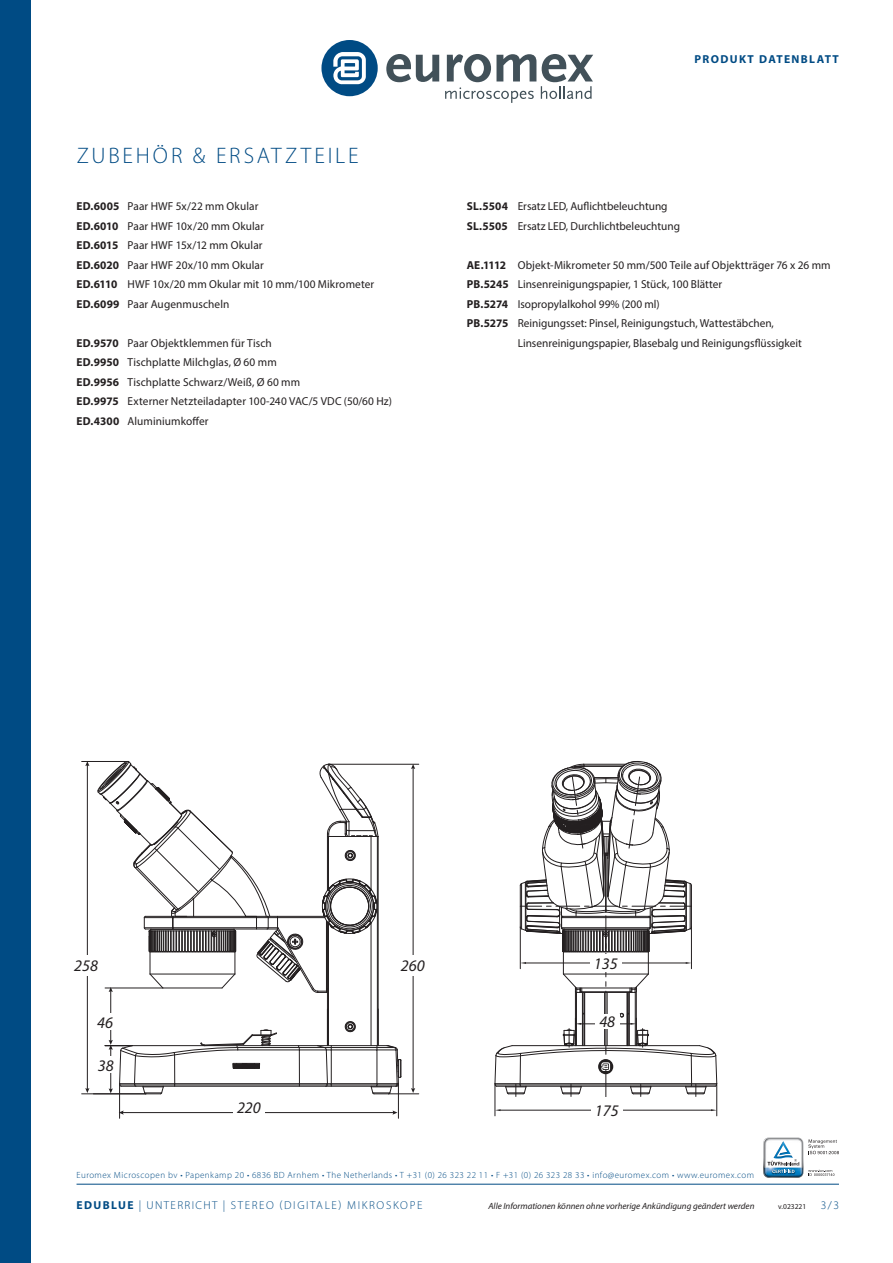
<style>
.page{position:relative;width:893px;height:1263px;background:#fff}
.page>*{position:absolute;margin:0;border:0;box-sizing:border-box;transform-origin:0 0}
.j_product_onder_kop{font:300 22.5px "Myriad Pro";letter-spacing:.125em;color:#004b84}
.t1{font:italic 16.2px "Myriad Pro";color:#231f20}
.j_accessoires{font:11.55px/19.5px "Myriad Pro";letter-spacing:.005em;color:#231f20}
.t2{font:300 11.55px "Myriad Pro";letter-spacing:.14em;color:#004b84}
.t3{font:700 11.55px "Myriad Pro";letter-spacing:.12em;color:#004b84}
.t4{font:300 9px "Myriad Pro";letter-spacing:.05em;color:#004b84}
.t5{font:italic 9px "Myriad Pro";color:#231f20}
._4-Body-tekst{font:7.5px "Myriad Pro";color:#231f20}
.s1{font-weight:700}
</style>
<div class="page">
<svg style="left:321px;top:40px;width:57px;height:56px"></svg>
<svg style="left:386px;top:54px;width:53px;height:28px"></svg>
<svg style="left:445px;top:54px;width:148px;height:49px"></svg>
<div style="left:0;top:0;width:30px;height:1263px;background:#004b84"></div>
<hr style="left:77px;top:1184px;width:762px;height:1px;background:#004b84">
<svg style="left:763px;top:1137px;width:76px;height:41px"></svg>
<hr style="left:119px;top:1084px;width:1px;height:34px;background:#231f20">
<hr style="left:398px;top:1084px;width:1px;height:34px;background:#231f20">
<hr style="left:122px;top:1112px;width:272px;height:1px;background:#231f20">
<svg style="left:119px;top:1110px;width:5px;height:5px"></svg>
<svg style="left:392px;top:1110px;width:5px;height:5px"></svg>
<hr style="left:82px;top:1093px;width:64px;height:1px;background:#231f20">
<hr style="left:87px;top:764px;width:1px;height:326px;background:#231f20">
<svg style="left:82px;top:761px;width:7px;height:5px"></svg>
<svg style="left:85px;top:1088px;width:4px;height:5px"></svg>
<hr style="left:110px;top:990px;width:1px;height:51px;background:#231f20">
<hr style="left:327px;top:922px;width:1px;height:124px;background:#231f20">
<hr style="left:328px;top:923px;width:1px;height:123px;background:#231f20">
<hr style="left:371px;top:923px;width:1px;height:123px;background:#231f20">
<hr style="left:377px;top:836px;width:1px;height:210px;background:#231f20">
<hr style="left:378px;top:836px;width:1px;height:210px;background:#231f20">
<svg style="left:105px;top:1020px;width:297px;height:74px"></svg>
<svg style="left:97px;top:761px;width:282px;height:232px"></svg>
<hr style="left:88px;top:761px;width:39px;height:1px;background:#231f20">
<hr style="left:329px;top:764px;width:90px;height:1px;background:#231f20">
<hr style="left:389px;top:1093px;width:30px;height:1px;background:#231f20">
<hr style="left:413px;top:767px;width:1px;height:322px;background:#231f20">
<svg style="left:411px;top:764px;width:4px;height:5px"></svg>
<svg style="left:411px;top:1088px;width:4px;height:5px"></svg>
<hr style="left:495px;top:1084px;width:1px;height:32px;background:#231f20">
<hr style="left:716px;top:1084px;width:1px;height:32px;background:#231f20">
<svg style="left:494px;top:761px;width:223px;height:350px"></svg>
<div style="left:591px;top:1097px;width:32px;height:24px;background:#fff"></div>
<div style="left:590px;top:954px;width:32px;height:18px;background:#fff"></div>
<div style="left:595px;top:1014px;width:25px;height:15px;background:#fff"></div>
<div style="left:73px;top:955px;width:26px;height:21px;background:#fff"></div>
<div style="left:400px;top:955px;width:26px;height:21px;background:#fff"></div>
<div style="left:94px;top:1013px;width:22px;height:17px;background:#fff"></div>
<div style="left:95px;top:1056px;width:22px;height:17px;background:#fff"></div>
<div style="left:233px;top:1094px;width:32px;height:25px;background:#fff"></div>
<p class="j_product_onder_kop" style="left:77px;top:141px;width:283px">ZUBEHÖR &amp; ERSATZTEILE</p>
<p class="j_accessoires" style="left:77px;top:196px;width:183px"><span class="s1">ED.6005</span> Paar HWF 5x/22 mm Okular</p>
<p class="j_accessoires" style="left:77px;top:216px;width:189px"><span class="s1">ED.6010</span> Paar HWF 10x/20 mm Okular</p>
<p class="j_accessoires" style="left:77px;top:235px;width:188px"><span class="s1">ED.6015</span> Paar HWF 15x/12 mm Okular</p>
<p class="j_accessoires" style="left:77px;top:255px;width:189px"><span class="s1">ED.6020</span> Paar HWF 20x/10 mm Okular</p>
<p class="j_accessoires" style="left:77px;top:274px;width:299px"><span class="s1">ED.6110</span> HWF 10x/20 mm Okular mit 10 mm/100 Mikrometer</p>
<p class="j_accessoires" style="left:77px;top:294px;width:154px"><span class="s1">ED.6099</span> Paar Augenmuscheln</p>
<p class="j_accessoires" style="left:77px;top:333px;width:197px"><span class="s1">ED.9570</span> Paar Objektklemmen für Tisch</p>
<p class="j_accessoires" style="left:77px;top:352px;width:202px"><span class="s1">ED.9950</span> Tischplatte Milchglas, Ø 60 mm</p>
<p class="j_accessoires" style="left:77px;top:372px;width:225px"><span class="s1">ED.9956</span> Tischplatte Schwarz/Weiß, Ø 60 mm</p>
<p class="j_accessoires" style="left:77px;top:391px;width:317px"><span class="s1">ED.9975</span> Externer Netzteiladapter 100-240 VAC/5 VDC (50/60 Hz)</p>
<p class="j_accessoires" style="left:77px;top:411px;width:134px"><span class="s1">ED.4300</span> Aluminiumkoffer</p>
<p class="t3" style="left:694px;top:51px;width:146px">PRODUKT DATENBLATT</p>
<p class="j_accessoires" style="left:467px;top:196px;width:202px"><span class="s1">SL.5504</span> Ersatz LED, Auflichtbeleuchtung</p>
<p class="j_accessoires" style="left:467px;top:216px;width:215px"><span class="s1">SL.5505</span> Ersatz LED, Durchlichtbeleuchtung</p>
<p class="j_accessoires" style="left:467px;top:255px;width:365px"><span class="s1">AE.1112</span> Objekt-Mikrometer 50 mm/500 Teile auf Objektträger 76 x 26 mm</p>
<p class="j_accessoires" style="left:467px;top:274px;width:257px"><span class="s1">PB.5245</span> Linsenreinigungspapier, 1 Stück, 100 Blätter</p>
<p class="j_accessoires" style="left:467px;top:294px;width:194px"><span class="s1">PB.5274</span> Isopropylalkohol 99% (200 ml)</p>
<p class="j_accessoires" style="left:518px;top:313px;width:286px;text-indent:-51px"><span class="s1">PB.5275</span> Reinigungsset: Pinsel, Reinigungstuch, Wattestäbchen,<br>Linsenreinigungspapier, Blasebalg und Reinigungsflüssigkeit</p>
<p class="t1" style="left:74px;top:956px;width:25px">258</p>
<p class="t1" style="left:401px;top:956px;width:25px">260</p>
<p class="t1" style="left:594px;top:954px;width:25px">135</p>
<p class="t1" style="left:97px;top:1012px;width:17px">46</p>
<p class="t1" style="left:98px;top:1055px;width:17px">38</p>
<p class="t1" style="left:599px;top:1012px;width:17px">48</p>
<p class="t1" style="left:237px;top:1097px;width:25px">220</p>
<p class="t1" style="left:595px;top:1100px;width:25px">175</p>
<p class="t4" style="left:77px;top:1169px;width:679px">Euromex Microscopen bv • Papenkamp 20 • 6836 BD Arnhem • The Netherlands • T +31 (0) 26 323 22 11 • F +31 (0) 26 323 28 33 • info@euromex.com • www.euromex.com</p>
<p class="t2" style="left:77px;top:1198px;width:347px"><span class="s1">EDUBLUE</span> | UNTERRICHT | STEREO (DIGITALE) MIKROSKOPE</p>
<p class="t5" style="left:488px;top:1200px;width:267px">Alle Informationen können ohne vorherige Ankündigung geändert werden</p>
<p class="_4-Body-tekst" style="left:778px;top:1202px;width:29px">v.023221</p>
<p class="t2" style="left:821px;top:1198px;width:20px">3/3</p>
</div>
